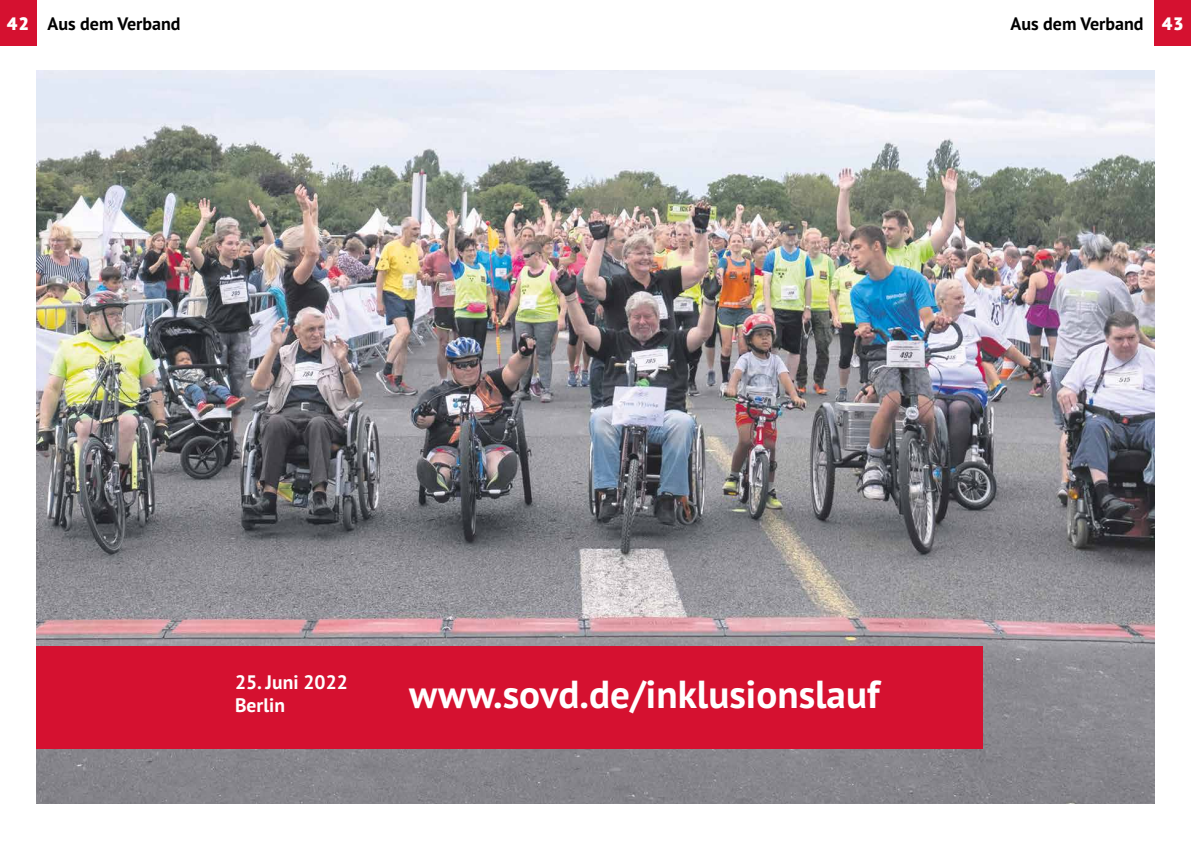
<style>
.page{position:relative;width:1191px;height:842px;background:#fff}
.page>*{position:absolute;margin:0;border:0;box-sizing:border-box;transform-origin:0 0}
.t1{font:700 39px "PT Sans Pro";color:#fff}
.t2{font:700 19.5px/23.4px "PT Sans Pro";color:#fff}
.t3{font:700 18px "PT Sans Pro";color:#000}
.s1{font-weight:900;color:#fff}
</style>
<div class="page">
<div style="left:0;top:0;width:36px;height:45px;background:#d51130"></div>
<div style="left:1155px;top:0;width:36px;height:45px;background:#d51130"></div>
<img style="left:36px;top:71px;width:1119px;height:733px">
<div style="left:36px;top:646px;width:946px;height:103px;background:#d51130"></div>
<p class="t3" style="left:7px;top:11px;width:175px"><span class="s1">42</span> Aus dem Verband</p>
<p class="t3" style="left:1010px;top:11px;width:175px">Aus dem Verband <span class="s1">43</span></p>
<p class="t2" style="left:235px;top:670px;width:114px">25. Juni 2022<br>Berlin</p>
<h1 class="t1" style="left:409px;top:669px;width:472px">www.sovd.de/inklusionslauf</h1>
</div>
